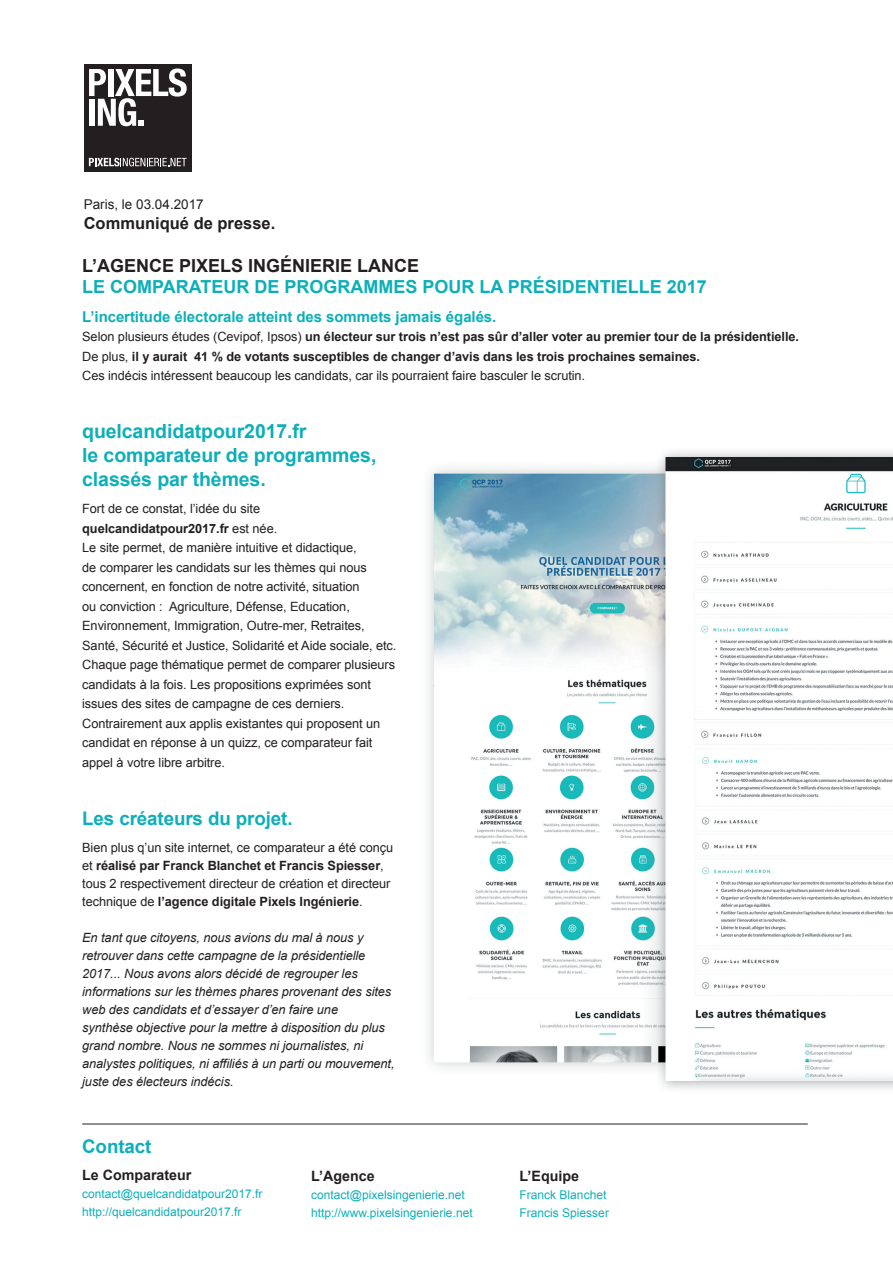
<style>
.page{position:relative;width:893px;height:1263px;background:#fff}
.page>*{position:absolute;margin:0;border:0;box-sizing:border-box;transform-origin:0 0}
.t1{font:700 19.5px "Arial";letter-spacing:-.005em;color:#0dafb9}
.t2{font:700 18.75px "Arial";letter-spacing:-.005em;color:#0dafb9}
.t3{font:700 18px "Arial";color:#0dafb9}
.t4{font:700 18px "Arial";color:#231f20}
.t5{font:700 16.5px "Arial";color:#231f20}
.t6{font:700 15px "Arial";letter-spacing:-.005em;color:#0dafb9}
.t7{font:700 14.25px "Arial";color:#231f20}
.t8{font:13.5px "Arial";color:#231f20}
.t9{font:12.75px/19.5px "Arial";letter-spacing:-.005em;color:#231f20}
.t10{font:italic 12.75px/18px "Arial";letter-spacing:-.005em;color:#231f20}
.t11{font:700 12.75px "Arial";letter-spacing:-.005em;color:#231f20}
.t12{font:12px "Arial";color:#0dafb9}
.s1{font-weight:400}
.s2{font-weight:700}
</style>
<div class="page">
<img style="left:428px;top:451px;width:465px;height:638px">
<div style="left:84px;top:64px;width:107px;height:107px;background:#231f20"></div>
<svg style="left:89px;top:69px;width:98px;height:57px"></svg>
<svg style="left:89px;top:158px;width:98px;height:8px"></svg>
<hr style="left:82px;top:1124px;width:726px;height:1px;background:#231f20">
<p class="t8" style="left:84px;top:195px;width:122px">Paris, le 03.04.2017</p>
<p class="t5" style="left:84px;top:212px;width:193px">Communiqué de presse.</p>
<p class="t4" style="left:82px;top:254px;width:339px">L’AGENCE PIXELS INGÉNIERIE LANCE</p>
<p class="t3" style="left:82px;top:275px;width:626px">LE COMPARATEUR DE PROGRAMMES POUR LA PRÉSIDENTIELLE 2017</p>
<p class="t6" style="left:82px;top:307px;width:416px">L’incertitude électorale atteint des sommets jamais égalés.</p>
<p class="t11" style="left:82px;top:329px;width:718px"><span class="s1">Selon plusieurs études (Cevipof, Ipsos)</span> un électeur sur trois n’est pas sûr d’aller voter au premier tour de la présidentielle.</p>
<p class="t11" style="left:82px;top:348px;width:619px"><span class="s1">De plus,</span> il y aurait 41 % de votants susceptibles de changer d’avis dans les trois prochaines semaines.</p>
<p class="t9" style="left:82px;top:366px;width:504px">Ces indécis intéressent beaucoup les candidats, car ils pourraient faire basculer le scrutin.</p>
<p class="t1" style="left:82px;top:418px;width:226px">quelcandidatpour2017.fr</p>
<p class="t1" style="left:82px;top:442px;width:296px">le comparateur de programmes,</p>
<p class="t1" style="left:82px;top:466px;width:185px">classés par thèmes.</p>
<p class="t9" style="left:82px;top:499px;width:179px">Fort de ce constat, l’idée du site</p>
<p class="t11" style="left:82px;top:520px;width:197px">quelcandidatpour2017.fr <span class="s1">est née.</span></p>
<p class="t9" style="left:82px;top:538px;width:276px">Le site permet, de manière intuitive et didactique,</p>
<p class="t9" style="left:82px;top:558px;width:286px">de comparer les candidats sur les thèmes qui nous concernent, en fonction de notre activité, situation</p>
<p class="t9" style="left:82px;top:597px;width:269px">ou conviction : Agriculture, Défense, Education,</p>
<p class="t9" style="left:82px;top:616px;width:284px">Environnement, Immigration, Outre-mer, Retraites,</p>
<p class="t9" style="left:82px;top:636px;width:316px">Santé, Sécurité et Justice, Solidarité et Aide sociale, etc.</p>
<p class="t9" style="left:82px;top:655px;width:314px">Chaque page thématique permet de comparer plusieurs candidats à la fois. Les propositions exprimées sont issues des sites de campagne de ces derniers.</p>
<p class="t9" style="left:82px;top:714px;width:299px">Contrairement aux applis existantes qui proposent un candidat en réponse à un quizz, ce comparateur fait appel à votre libre arbitre.</p>
<p class="t2" style="left:82px;top:806px;width:212px">Les créateurs du projet.</p>
<p class="t9" style="left:82px;top:838px;width:313px;line-height:18px">Bien plus q’un site internet, ce comparateur a été conçu et <span class="s2">réalisé par Franck Blanchet et Francis Spiesser</span>, tous 2 respectivement directeur de création et directeur technique de <span class="s2">l’agence digitale Pixels Ingénierie</span>.</p>
<p class="t10" style="left:82px;top:928px;width:283px">En tant que citoyens, nous avions du mal à nous y</p>
<p class="t10" style="left:82px;top:946px;width:285px">retrouver dans cette campagne de la présidentielle<br>2017... Nous avons alors décidé de regrouper les</p>
<p class="t10" style="left:82px;top:982px;width:311px">informations sur les thèmes phares provenant des sites web des candidats et d’essayer d’en faire une</p>
<p class="t10" style="left:82px;top:1018px;width:314px">synthèse objective pour la mettre à disposition du plus grand nombre. Nous ne sommes ni journalistes, ni analystes politiques, ni affiliés à un parti ou mouvement, juste des électeurs indécis.</p>
<p class="t2" style="left:82px;top:1134px;width:71px">Contact</p>
<p class="t7" style="left:82px;top:1166px;width:111px">Le Comparateur</p>
<p class="t12" style="left:82px;top:1186px;width:182px">contact@quelcandidatpour2017.fr</p>
<p class="t12" style="left:82px;top:1204px;width:161px">http://quelcandidatpour2017.fr</p>
<p class="t7" style="left:311px;top:1166px;width:65px">L’Agence</p>
<p class="t12" style="left:311px;top:1186px;width:155px">contact@pixelsingenierie.net</p>
<p class="t12" style="left:311px;top:1204px;width:163px">http://www.pixelsingenierie.net</p>
<p class="t7" style="left:520px;top:1166px;width:61px">L’Equipe</p>
<p class="t12" style="left:520px;top:1186px;width:88px">Franck Blanchet</p>
<p class="t12" style="left:520px;top:1204px;width:91px">Francis Spiesser</p>
</div>
